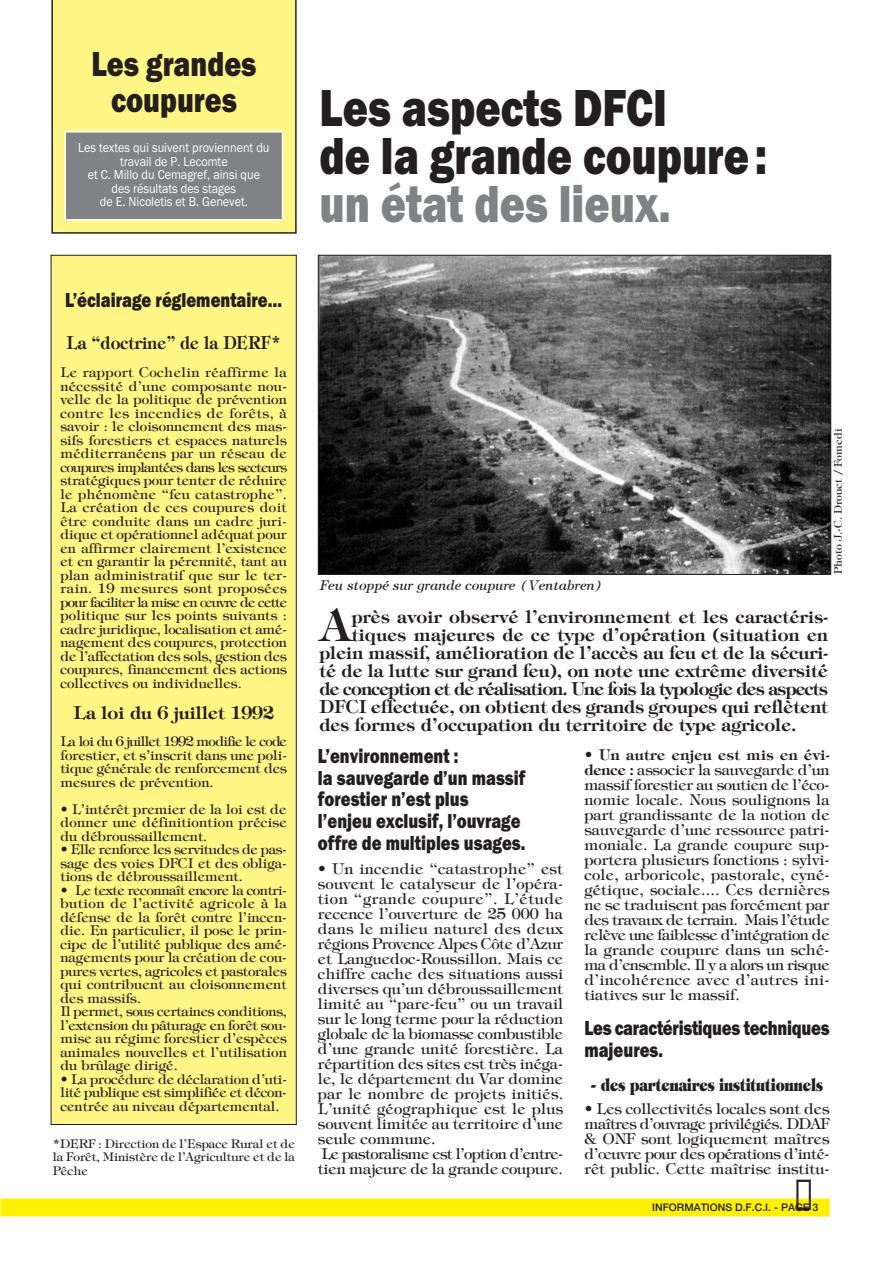
<style>
.page{position:relative;width:893px;height:1263px;background:#fff}
.page>*{position:absolute;margin:0;border:0;box-sizing:border-box;transform-origin:0 0}
.t1{font:54px/48px "Franklin Got URWT Hea";color:#231f20;scale:.8 1}
.t2{font:54px "Franklin Got URWT Hea";color:#808285;scale:.8 1}
.t3{font:600 43.2px "Tiffany";color:#231f20}
.t4{font:36px/36px "Franklin Got URWT Hea";color:#231f20;text-align:center;scale:.8 1}
.t5{font:21px/21.8px "Franklin Got URWT Hea";color:#231f20;scale:.8 1}
.t6{font:600 18px "Tiffany";color:#231f20}
.t7{font:600 18px "Tiffany";letter-spacing:-.045em;color:#231f20}
.t8{font:800 18px "Tiffany";color:#231f20;scale:.7 1}
.t9{font:600 18px "Tiffany";color:#231f20;scale:.9 1}
.t10{font:15px/15px "Tiffany";color:#231f20;text-align:justify}
.t11{font:13.5px/13.5px "Tiffany";color:#231f20;text-align:justify}
.t12{font:13.5px/13.5px "Franklin Got URWT Boo";color:#fff;text-align:center;scale:.9 1}
.t13{font:italic 13.5px "Tiffany";color:#231f20}
.t14{font:12px/13.5px "Tiffany";letter-spacing:-.005em;color:#231f20;text-align:justify}
.t15{font:500 10.5px "Helvetica Neue";color:#231f20}
.t16{font:10.5px "Tiffany";color:#231f20}
.s1{font-weight:600}
</style>
<div class="page">
<div style="left:0;top:1198px;width:830px;height:18px;background:#fff101"></div>
<div style="left:51px;top:0;width:246px;height:234px;background:#fff685"></div>
<div style="left:51px;top:255px;width:245px;height:869px;background:#fff685"></div>
<div style="left:51px;top:255px;width:246px;height:870px;border:1px solid #231f20"></div>
<img style="left:320px;top:257px;width:509px;height:316px">
<div style="left:318px;top:255px;width:513px;height:320px;border:1px solid #231f20"></div>
<div style="left:65px;top:132px;width:218px;height:88px;background:#808285"></div>
<div style="left:64px;top:131px;width:219px;height:90px;border:2px solid #fff"></div>
<svg style="left:797px;top:1198px;width:14px;height:1px"></svg>
<h3 class="t4" style="left:91px;top:46px;width:208px">Les grandes coupures</h3>
<p class="t12" style="left:78px;top:141px;width:214px">Les textes qui suivent proviennent du travail de P. Lecomte<br>et C. Millo du Cemagref, ainsi que des résultats des stages<br>de E. Nicoletis et B. Genevet.</p>
<h1 class="t1" style="left:319px;top:84px;width:561px">Les aspects DFCI<br>de la grande coupure :</h1>
<h1 class="t2" style="left:319px;top:172px;width:441px">un état des lieux.</h1>
<h3 class="t5" style="left:65px;top:289px;width:273px">L’éclairage réglementaire…</h3>
<h3 class="t9" style="left:66px;top:331px;width:240px">La “doctrine” de la DERF*</h3>
<p class="t11" style="left:60px;top:366px;width:228px">Le rapport Cochelin réaffirme la nécessité d’une composante nou&shy;velle de la politique de prévention contre les incendies de forêts, à savoir : le cloisonnement des mas&shy;sifs forestiers et espaces naturels méditerranéens par un réseau de coupures implantées dans les secteurs stratégiques pour tenter de réduire le phénomène “feu catastrophe”.<br>La création de ces coupures doit être conduite dans un cadre juri&shy;dique et opérationnel adéquat pour en affirmer clairement l’existence et en garantir la pérennité, tant au plan administratif que sur le ter&shy;rain. 19 mesures sont proposées pour faciliter la mise en œuvre de cette politique sur les points suivants : cadre juridique, localisation et amé&shy;nagement des coupures, protection de l’affectation des sols, gestion des coupures, financement des actions collectives ou individuelles.</p>
<h3 class="t6" style="left:73px;top:701px;width:202px">La loi du 6 juillet 1992</h3>
<p class="t11" style="left:60px;top:735px;width:228px">La loi du 6 juillet 1992 modifie le code forestier, et s’inscrit dans une poli&shy;tique générale de renforcement des mesures de prévention.</p>
<p class="t11" style="left:60px;top:802px;width:228px">• L’intérêt premier de la loi est de donner une définitiontion précise du débroussaillement.</p>
<p class="t11" style="left:60px;top:843px;width:228px">• Elle renforce les servitudes de pas&shy;sage des voies DFCI et des obliga&shy;tions de débroussaillement.</p>
<p class="t11" style="left:60px;top:883px;width:228px;text-align:left">• Le texte reconnaît encore la contri&shy;bution de l’activité agricole à la défense de la forêt contre l’incen&shy;die. En particulier, il pose le prin&shy;cipe de l’utilité publique des amé&shy;nagements pour la création de cou&shy;pures vertes, agricoles et pastorales qui contribuent au cloisonnement des massifs.<br>Il permet, sous certaines conditions, l’extension du pâturage en forêt sou&shy;mise au régime forestier d’espèces animales nouvelles et l’utilisation du brûlage dirigé.</p>
<p class="t11" style="left:60px;top:1072px;width:228px">• La procédure de déclaration d’uti&shy;lité publique est simplifiée et décon&shy;centrée au niveau départemental.</p>
<p class="t14" style="left:53px;top:1137px;width:244px">*DERF : Direction de l’Espace Rural et de la Forêt, Ministère de l’Agriculture et de la Pêche</p>
<p class="t13" style="left:319px;top:577px;width:285px">Feu stoppé sur grande coupure (Ventabren)</p>
<p class="t16" style="left:831px;top:574px;width:147px;rotate:-90deg">Photo J.-C. Drouet / Fomedi</p>
<h2 class="t3" style="left:321px;top:598px;width:32px">A</h2>
<h3 class="t6" style="left:352px;top:605px;width:478px">près avoir observé l’environnement et les caractéris-</h3>
<h3 class="t6" style="left:352px;top:623px;width:478px">tiques majeures de ce type d’opération (situation en</h3>
<h3 class="t6" style="left:319px;top:641px;width:510px">plein massif, amélioration de l’accès au feu et de la sécuri-</h3>
<h3 class="t6" style="left:319px;top:659px;width:510px">té de la lutte sur grand feu), on note une extrême diversité</h3>
<h3 class="t7" style="left:319px;top:677px;width:510px">de conception et de réalisation. Une fois la typologie des aspects</h3>
<h3 class="t6" style="left:319px;top:695px;width:510px">DFCI effectuée, on obtient des grands groupes qui reflètent</h3>
<h3 class="t6" style="left:319px;top:713px;width:479px">des formes d’occupation du territoire de type agricole.</h3>
<h3 class="t5" style="left:318px;top:745px;width:261px">L’environnement :<br>la sauvegarde d’un massif forestier n’est plus l’enjeu exclusif, l’ouvrage offre de multiples usages.</h3>
<p class="t10" style="left:318px;top:861px;width:248px;text-align:left">• Un incendie “catastrophe” est souvent le catalyseur de l’opéra&shy;tion “grande coupure”. L’étude recence l’ouverture de 25 000 ha dans le milieu naturel des deux régions Provence Alpes Côte d’Azur et Languedoc-Roussillon. Mais ce chiffre cache des situations aussi diverses qu’un débroussaillement limité au “pare-feu” ou un travail sur le long terme pour la réduction globale de la biomasse combustible d’une grande unité forestière. La répartition des sites est très inéga&shy;le, le département du Var domine par le nombre de projets initiés.<br>L’unité géographique est le plus souvent limitée au territoire d’une seule commune.<br>Le pastoralisme est l’option d’entre&shy;tien majeure de la grande coupure.</p>
<p class="t10" style="left:584px;top:747px;width:247px"><span class="s1">• Un autre enjeu est mis en évi&shy;dence :</span> associer la sauvegarde d’un massif forestier au soutien de l’éco&shy;nomie locale. Nous soulignons la part grandissante de la notion de sauvegarde d’une ressource patri&shy;moniale. La grande coupure sup&shy;portera plusieurs fonctions : sylvi&shy;cole, arboricole, pastorale, cyné&shy;gétique, sociale.... Ces dernières ne se traduisent pas forcément par des travaux de terrain. Mais l’étude relève une faiblesse d’intégration de la grande coupure dans un sché&shy;ma d’ensemble. Il y a alors un risque d’incohérence avec d’autres ini&shy;tiatives sur le massif.</p>
<h3 class="t5" style="left:584px;top:1017px;width:308px">Les caractéristiques techniques majeures.</h3>
<h3 class="t8" style="left:591px;top:1072px;width:333px">- des partenaires institutionnels</h3>
<p class="t10" style="left:584px;top:1102px;width:248px">• Les collectivités locales sont des maîtres d’ouvrage privilégiés. DDAF &amp; ONF sont logiquement maîtres d’œuvre pour des opérations d’inté&shy;rêt public. Cette maîtrise institu-</p>
<p class="t15" style="left:652px;top:1201px;width:168px">INFORMATIONS D.F.C.I. - PAGE 3</p>
</div>
